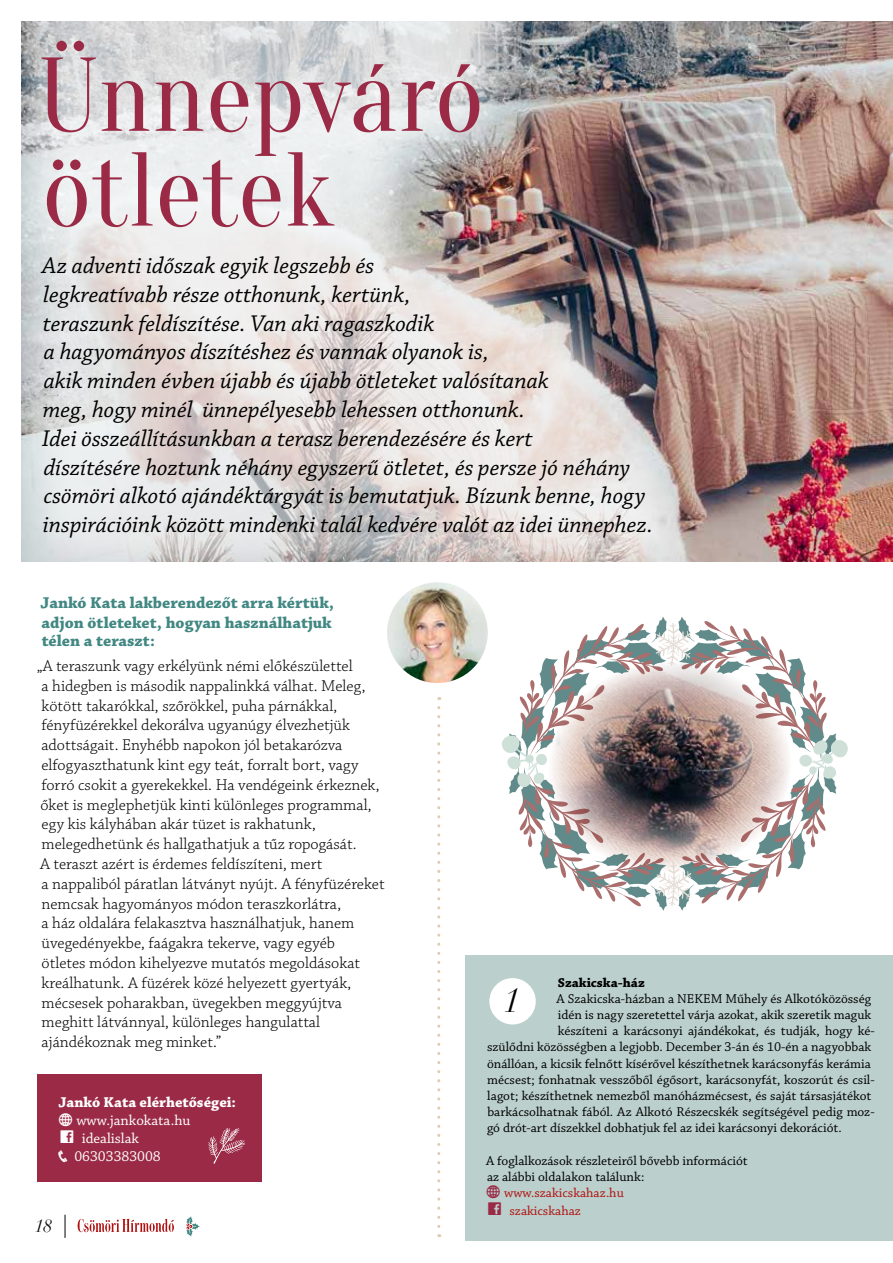
<style>
.page{position:relative;width:893px;height:1263px;background:#fff}
.page>*{position:absolute;margin:0;border:0;box-sizing:border-box;transform-origin:0 0}
.t1{font:104.7px/94.8px "Oranienbaum";color:#9a2a46}
.t2{font:italic 34.05px "Didot";color:#000}
.t3{font:italic 24px/28.8px "Chaparral Pro";color:#000}
.t4{font:italic 18px "Didot";color:#000}
.t5{font:300 16.5px/19.8px "Chaparral Pro";color:#000}
.t6{font:700 16.5px/19.2px "Chaparral Pro";color:#418782}
.t7{font:15px "Chaparral Pro";color:#fff}
.t8{font:700 15px "Chaparral Pro";color:#fff}
.t9{font:13.5px/16.2px "Chaparral Pro";color:#000}
.t10{font:13.5px/18px "Chaparral Pro";color:#b01010}
.t11{font:700 13.5px "Chaparral Pro";color:#000}
.s1{font-family:"Social Logos";font-size:22.5px}
.s2{font-family:"Social Logos";font-size:22.5px;color:#9a2a46}
</style>
<div class="page">
<svg style="left:78px;top:1219px;width:96px;height:13px"></svg>
<svg style="left:65px;top:1215px;width:1px;height:23px"></svg>
<svg style="left:186px;top:1216px;width:14px;height:21px"></svg>
<img style="left:714px;top:21px;width:179px;height:540px">
<div style="left:465px;top:955px;width:428px;height:286px;background:#bbd0cc"></div>
<img style="left:21px;top:21px;width:693px;height:541px">
<svg style="left:21px;top:21px;width:494px;height:241px"></svg>
<svg style="left:437px;top:707px;width:3px;height:530px"></svg>
<div style="left:37px;top:1074px;width:225px;height:108px;background:#9a2a46"></div>
<div style="left:489px;top:978px;width:47px;height:46px;background:#fff;border-radius:50%"></div>
<img style="left:386px;top:581px;width:103px;height:103px;border-radius:52px">
<div style="left:384px;top:579px;width:107px;height:107px;border:3px solid #fff;border-radius:50%"></div>
<svg style="left:502px;top:616px;width:346px;height:295px"></svg>
<svg style="left:208px;top:1128px;width:37px;height:36px"></svg>
<h1 class="t1" style="left:38px;top:50px;width:447px">Ünnepváró ötletek</h1>
<p class="t3" style="left:42px;top:252px;width:612px">Az adventi időszak egyik legszebb és<br>legkreatívabb része otthonunk, kertünk,<br>teraszunk feldíszítése. Van aki ragaszkodik<br>a hagyományos díszítéshez és vannak olyanok is,<br>akik minden évben újabb és újabb ötleteket valósítanak<br>meg, hogy minél ünnepélyesebb lehessen otthonunk.<br>Idei összeállításunkban a terasz berendezésére és kert<br>díszítésére hoztunk néhány egyszerű ötletet, és persze jó néhány csömöri alkotó ajándéktárgyát is bemutatjuk. Bízunk benne, hogy inspirációink között mindenki talál kedvére valót az idei ünnephez.</p>
<p class="t6" style="left:41px;top:594px;width:295px">Jankó Kata lakberendezőt arra kértük, adjon ötleteket, hogyan használhatjuk télen a teraszt:</p>
<p class="t5" style="left:37px;top:656px;width:349px">„A teraszunk vagy erkélyünk némi előkészülettel<br>a hidegben is második nappalinkká válhat. Meleg, kötött takarókkal, szőrökkel, puha párnákkal, fényfüzérekkel dekorálva ugyanúgy élvezhetjük adottságait. Enyhébb napokon jól betakarózva elfogyaszthatunk kint egy teát, forralt bort, vagy forró csokit a gyerekekkel. Ha vendégeink érkeznek, őket is meglephetjük kinti különleges programmal, egy kis kályhában akár tüzet is rakhatunk, melegedhetünk és hallgathatjuk a tűz ropogását.<br>A teraszt azért is érdemes feldíszíteni, mert<br>a nappaliból páratlan látványt nyújt. A fényfüzéreket nemcsak hagyományos módon teraszkorlátra,<br>a ház oldalára felakasztva használhatjuk, hanem üvegedényekbe, faágakra tekerve, vagy egyéb<br>ötletes módon kihelyezve mutatós megoldásokat kreálhatunk. A füzérek közé helyezett gyertyák, mécsesek poharakban, üvegekben meggyújtva meghitt látvánnyal, különleges hangulattal ajándékoznak meg minket.”</p>
<p class="t8" style="left:59px;top:1093px;width:179px">Jankó Kata elérhetőségei:</p>
<p class="t7" style="left:76px;top:1111px;width:115px">www.jankokata.hu</p>
<p class="t7" style="left:58px;top:1129px;width:82px"><span class="s1">C</span> idealislak</p>
<p class="t7" style="left:74px;top:1147px;width:88px">06303383008</p>
<p class="t4" style="left:35px;top:1215px;width:19px">18</p>
<p class="t11" style="left:558px;top:974px;width:89px">Szakicska-ház</p>
<p class="t9" style="left:557px;top:991px;width:316px">A Szakicska-házban a NEKEM Műhely és Alkotóközösség</p>
<p class="t9" style="left:558px;top:1007px;width:315px">idén is nagy szeretettel várja azokat, akik szeretik maguk</p>
<p class="t9" style="left:558px;top:1023px;width:318px">készíteni a karácsonyi ajándékokat, és tudják, hogy ké-</p>
<p class="t9" style="left:487px;top:1039px;width:386px">szülődni közösségben a legjobb. December 3-án és 10-én a nagyobbak</p>
<p class="t9" style="left:487px;top:1056px;width:385px">önállóan, a kicsik felnőtt kísérővel készíthetnek karácsonyfás kerámia</p>
<p class="t9" style="left:487px;top:1072px;width:389px">mécsest; fonhatnak vesszőből égősort, karácsonyfát, koszorút és csil-</p>
<p class="t9" style="left:487px;top:1088px;width:386px">lagot; készíthetnek nemezből manóházmécsest, és saját társasjátékot</p>
<p class="t9" style="left:487px;top:1104px;width:389px">barkácsolhatnak fából. Az Alkotó Részecskék segítségével pedig moz-</p>
<p class="t9" style="left:487px;top:1120px;width:356px">gó drót-art díszekkel dobhatjuk fel az idei karácsonyi dekorációt.</p>
<p class="t9" style="left:486px;top:1153px;width:263px">A foglalkozások részleteiről bővebb információt az alábbi oldalakon találunk:</p>
<p class="t10" style="left:486px;top:1184px;width:139px;text-indent:18px">www.szakicskahaz.hu<br><span class="s2">C</span> szakicskahaz</p>
<h2 class="t2" style="left:503px;top:979px;width:18px">1</h2>
</div>
